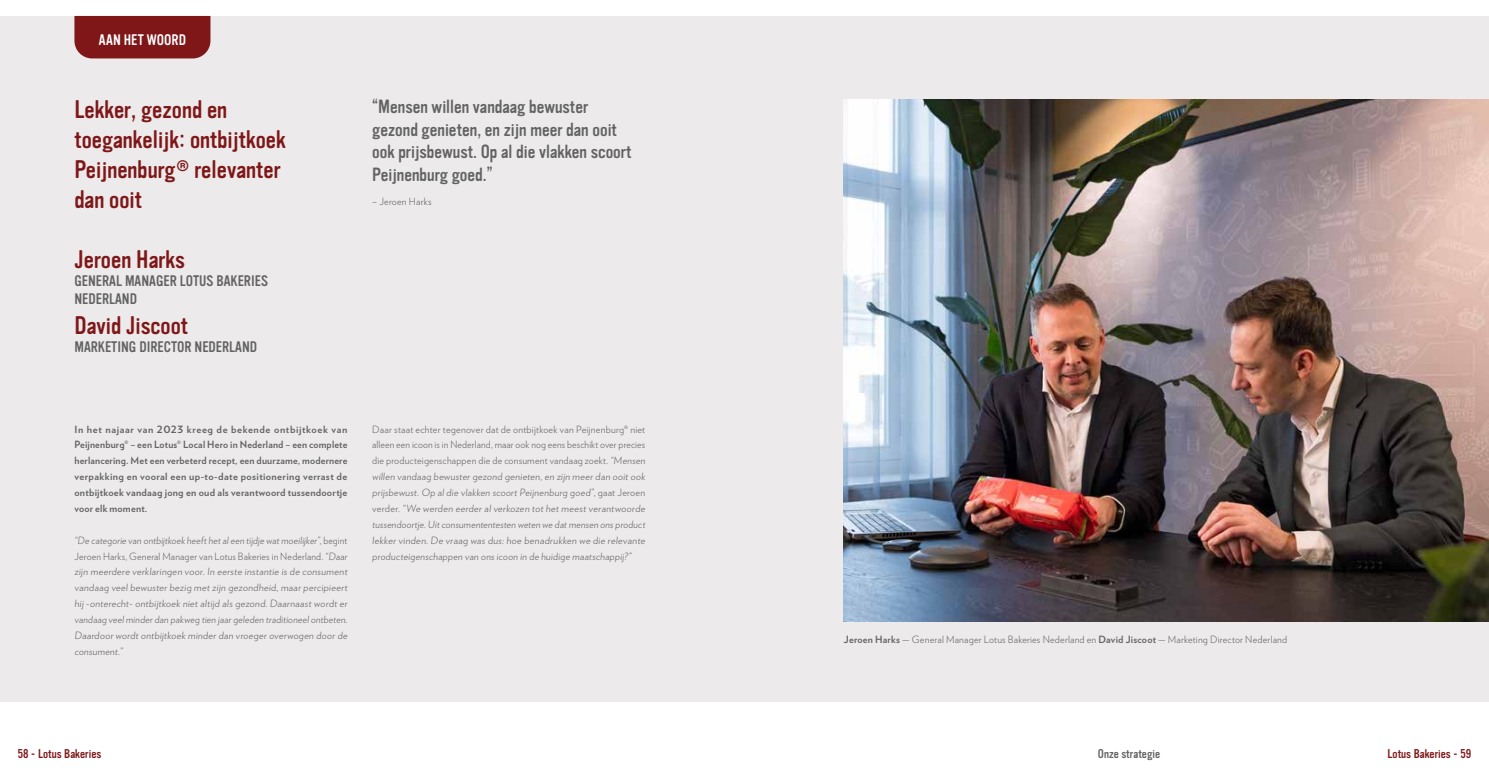
<style>
.page{position:relative;width:1489px;height:776px;background:#fff}
.page>*{position:absolute;margin:0;border:0;box-sizing:border-box;transform-origin:0 0}
.t1{font:25px/30px "Vinyl OT";color:#7f1719}
.t2{font:18.75px/22.5px "Vinyl OT";color:#646363}
.t3{font:15px/18px "Vinyl OT";color:#646363}
.t4{font:15px "Vinyl OT";letter-spacing:.005em;color:#fff}
.t5{font:12.5px "Vinyl OT";color:#7f1719}
.t6{font:12.5px "Vinyl OT";color:#646363}
.t7{font:300 10px/15.9px "Verlag";letter-spacing:.015em;color:#646363}
.t8{font:700 10px/15.9px "Verlag";letter-spacing:.02em;color:#646363;text-align:justify}
.s1{font-weight:700}
</style>
<div class="page">
<div style="left:0;top:16px;width:1488px;height:686px;background:#eceaea"></div>
<div style="left:74px;top:16px;width:136px;height:42px;background:#7f1719"></div>
<img style="left:843px;top:99px;width:645px;height:523px">
<h3 class="t4" style="left:99px;top:32px;width:89px">AAN HET WOORD</h3>
<h1 class="t1" style="left:74px;top:95px;width:213px">Lekker, gezond en toegankelijk: ontbijtkoek<br>Peijnenburg® relevanter dan ooit</h1>
<h1 class="t1" style="left:74px;top:245px;width:112px">Jeroen Harks</h1>
<h3 class="t3" style="left:74px;top:272px;width:195px">GENERAL MANAGER LOTUS BAKERIES<br>NEDERLAND</h3>
<h1 class="t1" style="left:74px;top:311px;width:115px">David Jiscoot</h1>
<h3 class="t3" style="left:74px;top:338px;width:184px">MARKETING DIRECTOR NEDERLAND</h3>
<h2 class="t2" style="left:372px;top:96px;width:261px">“Mensen willen vandaag bewuster gezond genieten, en zijn meer dan ooit ook prijsbewust. Op al die vlakken scoort Peijnenburg goed.”</h2>
<p class="t7" style="left:372px;top:193px;width:61px">– Jeroen Harks</p>
<p class="t8" style="left:74px;top:421px;width:274px">In het najaar van 2023 kreeg de bekende ontbijtkoek van Peijnenburg® – een Lotus® Local Hero in Nederland – een complete herlancering. Met een verbeterd recept, een duurzame, modernere verpakking en vooral een up-to-date positionering verrast de ontbijtkoek vandaag jong en oud als verantwoord tussendoortje voor elk moment.</p>
<p class="t7" style="left:74px;top:532px;width:276px">“De categorie van ontbijtkoek heeft het aleen tijdje wat moeilijker”, begint Jeroen Harks, General Manager van Lotus Bakeries in Nederland. “Daar zijn meerdere verklaringen voor. In eerste instantie is de consument vandaag veel bewuster bezig met zijn gezondheid, maar percipieert hij -onterecht- ontbijtkoek niet altijd als gezond. Daarnaast wordt er vandaag veelminderdan pakweg tien jaargeleden traditioneelontbeten.<br>Daardoor wordt ontbijtkoek minder dan vroeger overwogen door de consument.”</p>
<p class="t7" style="left:372px;top:420px;width:276px">Daar staat echter tegenover dat de ontbijtkoek van Peijnenburg® niet alleen een icoon is in Nederland, maar ook nog eens beschikt over precies die producteigenschappen die de consument vandaag zoekt. “Mensen willen vandaag bewuster gezond genieten, en zijn meer dan ooit ook prijsbewust. Op al die vlakken scoort Peijnenburg goed”, gaat Jeroen verder. “We werden eerder al verkozen tot het meest verantwoorde tussendoortje.Uit consumententesten weten we dat mensen ons product lekker vinden. De vraag was dus: hoe benadrukken we die relevante producteigenschappen van ons icoon in de huidige maatschappij?”</p>
<p class="t7" style="left:843px;top:631px;width:445px"><span class="s1">Jeroen Harks</span> — General Manager Lotus Bakeries Nederland en <span class="s1">David Jiscoot</span> — Marketing Director Nederland</p>
<p class="t5" style="left:18px;top:747px;width:85px">58 - Lotus Bakeries</p>
<p class="t6" style="left:1097px;top:747px;width:64px">Onze strategie</p>
<p class="t5" style="left:1387px;top:747px;width:85px">Lotus Bakeries - 59</p>
</div>
